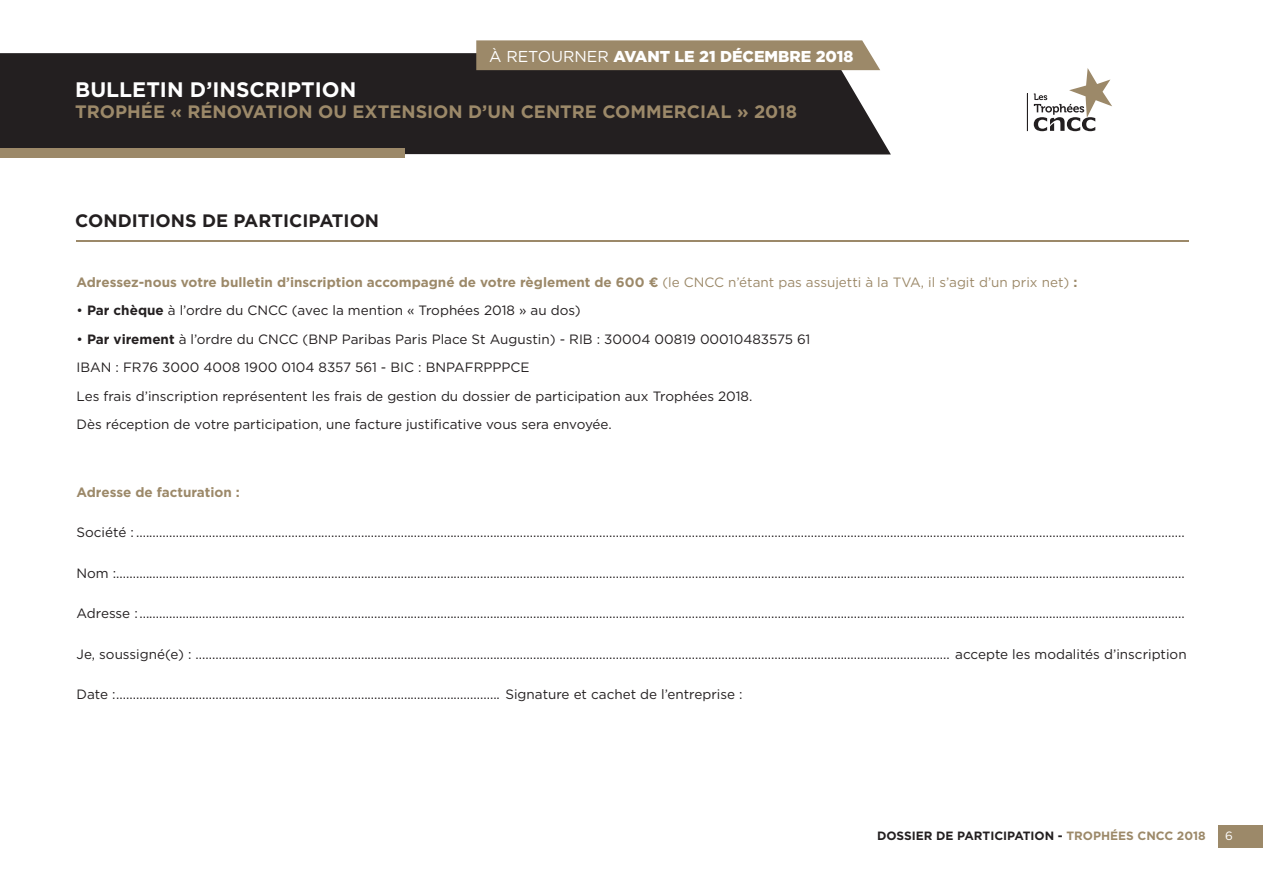
<style>
.page{position:relative;width:1263px;height:893px;background:#fff}
.page>*{position:absolute;margin:0;border:0;box-sizing:border-box;transform-origin:0 0}
.t1{font:700 21px "Gotham";color:#fff}
.t2{font:700 18px "Gotham";color:#9c8969}
.t3{font:700 18px "Gotham";color:#231f20}
.t4{font:900 15.75px "Gotham";color:#fff}
.t5{font:13.5px/28.5px "Gotham";color:#231f20}
.t6{font:700 13.5px "Gotham";color:#9c8969}
.t7{font:700 12px "Gotham";color:#231f20}
.t8{font:12px "Gotham";color:#fff}
.s1{font-weight:400}
.s2{font-weight:700}
.s3{color:#9c8969}
</style>
<div class="page">
<div style="left:0;top:53px;width:891px;height:101px;background:#231f20"></div>
<div style="left:0;top:148px;width:405px;height:9px;background:#9c8969"></div>
<div style="left:1218px;top:825px;width:45px;height:22px;background:#9c8969"></div>
<hr style="left:1027px;top:93px;width:1px;height:38px;background:#231f20">
<svg style="left:1034px;top:68px;width:78px;height:63px"></svg>
<hr style="left:77px;top:241px;width:1112px;height:1px;background:#9c8969">
<div style="left:476px;top:40px;width:404px;height:30px;background:#9c8969"></div>
<p class="t4" style="left:489px;top:45px;width:366px"><span class="s1">À RETOURNER</span> AVANT LE 21 DÉCEMBRE 2018</p>
<h1 class="t1" style="left:75px;top:75px;width:283px">BULLETIN D’INSCRIPTION</h1>
<h2 class="t2" style="left:75px;top:100px;width:723px">TROPHÉE « RÉNOVATION OU EXTENSION D’UN CENTRE COMMERCIAL » 2018</h2>
<h2 class="t3" style="left:75px;top:209px;width:305px">CONDITIONS DE PARTICIPATION</h2>
<p class="t6" style="left:77px;top:273px;width:1002px">Adressez-nous votre bulletin d’inscription accompagné de votre règlement de 600 € <span class="s1">(le CNCC n’étant pas assujetti à la TVA, il s’agit d’un prix net)</span> :</p>
<p class="t5" style="left:77px;top:296px;width:506px">• <span class="s2">Par chèque</span> à l’ordre du CNCC (avec la mention « Trophées 2018 » au dos)</p>
<p class="t5" style="left:77px;top:325px;width:735px">• <span class="s2">Par virement</span> à l’ordre du CNCC (BNP Paribas Paris Place St Augustin) - RIB : 30004 00819 00010483575 61<br>IBAN : FR76 3000 4008 1900 0104 8357 561 - BIC : BNPAFRPPPCE<br>Les frais d’inscription représentent les frais de gestion du dossier de participation aux Trophées 2018.<br>Dès réception de votre participation, une facture justificative vous sera envoyée.</p>
<p class="t6" style="left:77px;top:483px;width:165px">Adresse de facturation :</p>
<p class="t5" style="left:77px;top:518px;width:1110px">Société : .............................................................................................................................................................................................................................................................................................................................</p>
<p class="t5" style="left:77px;top:558px;width:1110px">Nom :...................................................................................................................................................................................................................................................................................................................................</p>
<p class="t5" style="left:77px;top:599px;width:1110px">Adresse :............................................................................................................................................................................................................................................................................................................................</p>
<p class="t5" style="left:77px;top:639px;width:1112px">Je, soussigné(e) : .................................................................................................................................................................................................................................... accepte les modalités d’inscription</p>
<p class="t5" style="left:77px;top:680px;width:668px">Date :.................................................................................................................... Signature et cachet de l’entreprise :</p>
<p class="t7" style="left:877px;top:828px;width:330px">DOSSIER DE PARTICIPATION - <span class="s3">TROPHÉES CNCC 2018</span></p>
<p class="t8" style="left:1225px;top:828px;width:9px">6</p>
</div>
